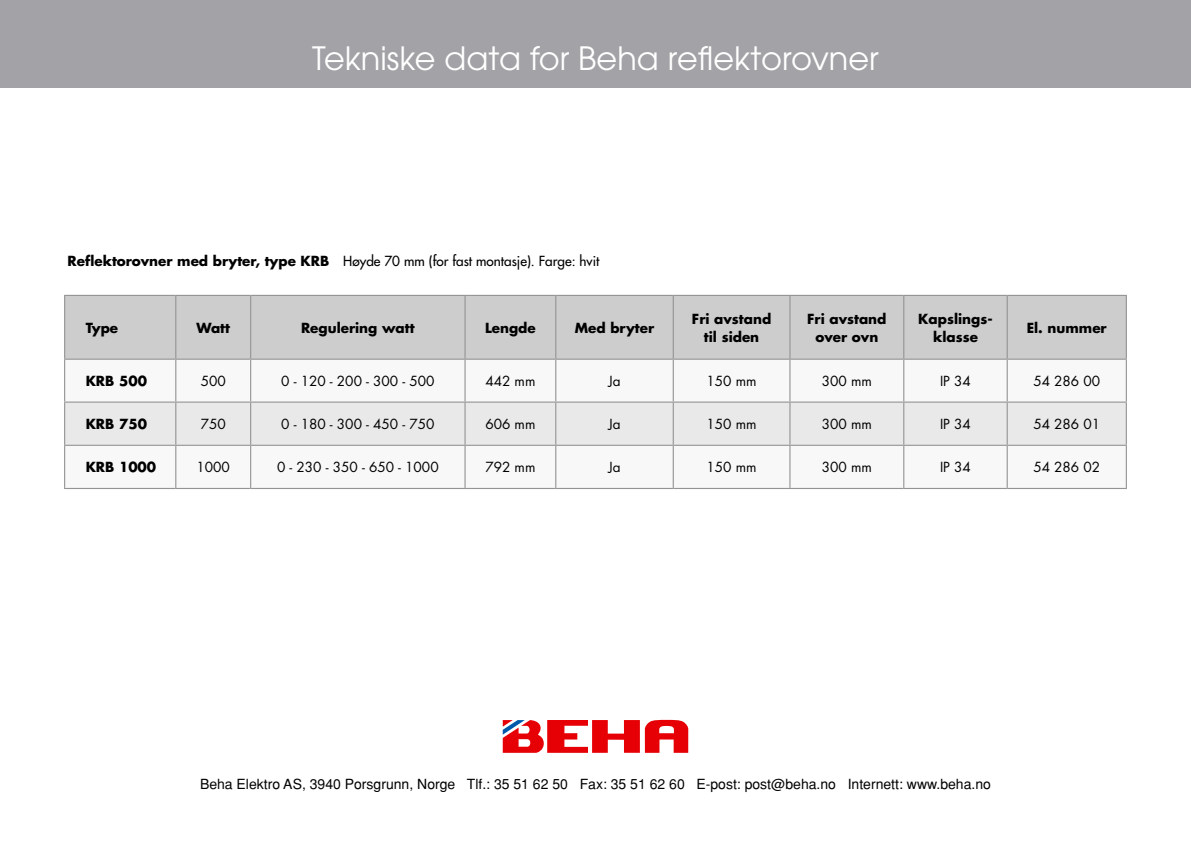
<style>
.page{position:relative;width:1191px;height:842px;background:#fff}
.page>*{position:absolute;margin:0;border:0;box-sizing:border-box;transform-origin:0 0}
.t1{font:32px "Avant Garde";color:#fff}
.t2{font:14px "Helvetica";color:#000}
.t3{font:13.6px "Futura";color:#000}
.t4{font:700 13.6px/18px "Futura";color:#000;text-align:center}
.t5{font:13.6px "Futura";color:#000}
.s1{font-weight:700}
</style>
<div class="page">
<div style="left:0;top:0;width:1191px;height:87px;background:#a3a3a7"></div>
<svg style="left:503px;top:720px;width:185px;height:33px"></svg>
<div style="left:65px;top:296px;width:1060px;height:63px;background:#cdcdcd"></div>
<svg style="left:65px;top:360px;width:1060px;height:128px"></svg>
<div style="left:65px;top:403px;width:1060px;height:42px;background:#e9e9e9"></div>
<hr style="left:64px;top:296px;width:1px;height:63px;background:#959495">
<hr style="left:175px;top:296px;width:1px;height:63px;background:#959495">
<hr style="left:64px;top:295px;width:112px;height:1px;background:#959495">
<hr style="left:250px;top:296px;width:1px;height:63px;background:#959495">
<hr style="left:176px;top:295px;width:75px;height:1px;background:#959495">
<hr style="left:464px;top:296px;width:1px;height:63px;background:#959495">
<hr style="left:251px;top:295px;width:214px;height:1px;background:#959495">
<hr style="left:555px;top:296px;width:1px;height:63px;background:#959495">
<hr style="left:465px;top:295px;width:91px;height:1px;background:#959495">
<hr style="left:672px;top:296px;width:2px;height:63px;background:#959495">
<hr style="left:556px;top:295px;width:117px;height:1px;background:#959495">
<hr style="left:789px;top:296px;width:1px;height:63px;background:#959495">
<hr style="left:673px;top:295px;width:117px;height:1px;background:#959495">
<hr style="left:903px;top:296px;width:1px;height:63px;background:#959495">
<hr style="left:790px;top:295px;width:113px;height:1px;background:#959495">
<hr style="left:1006px;top:296px;width:1px;height:63px;background:#959495">
<hr style="left:903px;top:295px;width:104px;height:1px;background:#959495">
<hr style="left:1125px;top:296px;width:1px;height:63px;background:#959495">
<hr style="left:1007px;top:295px;width:119px;height:1px;background:#959495">
<hr style="left:64px;top:359px;width:112px;height:1px;background:#959495">
<hr style="left:176px;top:359px;width:75px;height:1px;background:#959495">
<hr style="left:251px;top:359px;width:214px;height:1px;background:#959495">
<hr style="left:465px;top:359px;width:91px;height:1px;background:#959495">
<hr style="left:556px;top:359px;width:117px;height:1px;background:#959495">
<hr style="left:673px;top:359px;width:117px;height:1px;background:#959495">
<hr style="left:790px;top:359px;width:113px;height:1px;background:#959495">
<hr style="left:903px;top:359px;width:104px;height:1px;background:#959495">
<hr style="left:1007px;top:359px;width:119px;height:1px;background:#959495">
<hr style="left:64px;top:360px;width:1px;height:42px;background:#959495">
<hr style="left:175px;top:360px;width:1px;height:42px;background:#959495">
<hr style="left:64px;top:402px;width:112px;height:1px;background:#959495">
<hr style="left:250px;top:360px;width:1px;height:42px;background:#959495">
<hr style="left:176px;top:402px;width:75px;height:1px;background:#959495">
<hr style="left:464px;top:360px;width:1px;height:42px;background:#959495">
<hr style="left:251px;top:402px;width:214px;height:1px;background:#959495">
<hr style="left:555px;top:360px;width:1px;height:42px;background:#959495">
<hr style="left:465px;top:402px;width:91px;height:1px;background:#959495">
<hr style="left:672px;top:360px;width:2px;height:42px;background:#959495">
<hr style="left:556px;top:402px;width:117px;height:1px;background:#959495">
<hr style="left:789px;top:360px;width:1px;height:42px;background:#959495">
<hr style="left:673px;top:402px;width:117px;height:1px;background:#959495">
<hr style="left:903px;top:360px;width:1px;height:42px;background:#959495">
<hr style="left:790px;top:402px;width:113px;height:1px;background:#959495">
<hr style="left:1006px;top:360px;width:1px;height:42px;background:#959495">
<hr style="left:903px;top:402px;width:104px;height:1px;background:#959495">
<hr style="left:1125px;top:360px;width:1px;height:42px;background:#959495">
<hr style="left:1007px;top:402px;width:119px;height:1px;background:#959495">
<hr style="left:64px;top:403px;width:1px;height:42px;background:#959495">
<hr style="left:175px;top:403px;width:1px;height:42px;background:#959495">
<hr style="left:64px;top:445px;width:112px;height:1px;background:#959495">
<hr style="left:250px;top:403px;width:1px;height:42px;background:#959495">
<hr style="left:176px;top:445px;width:75px;height:1px;background:#959495">
<hr style="left:464px;top:403px;width:1px;height:42px;background:#959495">
<hr style="left:251px;top:445px;width:214px;height:1px;background:#959495">
<hr style="left:555px;top:403px;width:1px;height:42px;background:#959495">
<hr style="left:465px;top:445px;width:91px;height:1px;background:#959495">
<hr style="left:672px;top:403px;width:2px;height:42px;background:#959495">
<hr style="left:556px;top:445px;width:117px;height:1px;background:#959495">
<hr style="left:789px;top:403px;width:1px;height:42px;background:#959495">
<hr style="left:673px;top:445px;width:117px;height:1px;background:#959495">
<hr style="left:903px;top:403px;width:1px;height:42px;background:#959495">
<hr style="left:790px;top:445px;width:113px;height:1px;background:#959495">
<hr style="left:1006px;top:403px;width:1px;height:42px;background:#959495">
<hr style="left:903px;top:445px;width:104px;height:1px;background:#959495">
<hr style="left:1125px;top:403px;width:1px;height:42px;background:#959495">
<hr style="left:1007px;top:445px;width:119px;height:1px;background:#959495">
<hr style="left:64px;top:446px;width:1px;height:42px;background:#959495">
<hr style="left:175px;top:446px;width:1px;height:42px;background:#959495">
<hr style="left:64px;top:488px;width:112px;height:1px;background:#959495">
<hr style="left:250px;top:446px;width:1px;height:42px;background:#959495">
<hr style="left:176px;top:488px;width:75px;height:1px;background:#959495">
<hr style="left:464px;top:446px;width:1px;height:42px;background:#959495">
<hr style="left:251px;top:488px;width:214px;height:1px;background:#959495">
<hr style="left:555px;top:446px;width:1px;height:42px;background:#959495">
<hr style="left:465px;top:488px;width:91px;height:1px;background:#959495">
<hr style="left:672px;top:446px;width:2px;height:42px;background:#959495">
<hr style="left:556px;top:488px;width:117px;height:1px;background:#959495">
<hr style="left:789px;top:446px;width:1px;height:42px;background:#959495">
<hr style="left:673px;top:488px;width:117px;height:1px;background:#959495">
<hr style="left:903px;top:446px;width:1px;height:42px;background:#959495">
<hr style="left:790px;top:488px;width:113px;height:1px;background:#959495">
<hr style="left:1006px;top:446px;width:1px;height:42px;background:#959495">
<hr style="left:903px;top:488px;width:104px;height:1px;background:#959495">
<hr style="left:1125px;top:446px;width:1px;height:42px;background:#959495">
<hr style="left:1007px;top:488px;width:119px;height:1px;background:#959495">
<h1 class="t1" style="left:312px;top:40px;width:568px">Tekniske data for Beha reflektorovner</h1>
<p class="t5" style="left:68px;top:252px;width:533px"><span class="s1">Reflektorovner med bryter, type KRB</span> Høyde 70 mm (for fast montasje). Farge: hvit</p>
<p class="t4" style="left:86px;top:318px;width:34px">Type</p>
<p class="t4" style="left:196px;top:318px;width:35px">Watt</p>
<p class="t4" style="left:301px;top:318px;width:115px">Regulering watt</p>
<p class="t4" style="left:485px;top:318px;width:52px">Lengde</p>
<p class="t4" style="left:575px;top:318px;width:81px">Med bryter</p>
<p class="t4" style="left:692px;top:309px;width:81px">Fri avstand til siden</p>
<p class="t4" style="left:807px;top:309px;width:81px">Fri avstand over ovn</p>
<p class="t4" style="left:918px;top:309px;width:76px">Kapslings&shy;klasse</p>
<p class="t4" style="left:1026px;top:318px;width:81px">El. nummer</p>
<p class="t4" style="left:86px;top:372px;width:63px">KRB 500</p>
<p class="t3" style="left:201px;top:372px;width:27px">500</p>
<p class="t3" style="left:281px;top:372px;width:155px">0 - 120 - 200 - 300 - 500</p>
<p class="t3" style="left:485px;top:372px;width:52px">442 mm</p>
<p class="t3" style="left:608px;top:372px;width:14px">Ja</p>
<p class="t3" style="left:706px;top:372px;width:52px">150 mm</p>
<p class="t3" style="left:822px;top:372px;width:52px">300 mm</p>
<p class="t3" style="left:940px;top:372px;width:32px">IP 34</p>
<p class="t3" style="left:1033px;top:372px;width:68px">54 286 00</p>
<p class="t4" style="left:86px;top:415px;width:63px">KRB 750</p>
<p class="t3" style="left:201px;top:415px;width:27px">750</p>
<p class="t3" style="left:281px;top:415px;width:155px">0 - 180 - 300 - 450 - 750</p>
<p class="t3" style="left:485px;top:415px;width:52px">606 mm</p>
<p class="t3" style="left:608px;top:415px;width:14px">Ja</p>
<p class="t3" style="left:706px;top:415px;width:52px">150 mm</p>
<p class="t3" style="left:822px;top:415px;width:52px">300 mm</p>
<p class="t3" style="left:940px;top:415px;width:32px">IP 34</p>
<p class="t3" style="left:1033px;top:415px;width:68px">54 286 01</p>
<p class="t4" style="left:86px;top:458px;width:72px">KRB 1000</p>
<p class="t3" style="left:196px;top:458px;width:35px">1000</p>
<p class="t3" style="left:277px;top:458px;width:163px">0 - 230 - 350 - 650 - 1000</p>
<p class="t3" style="left:485px;top:458px;width:52px">792 mm</p>
<p class="t3" style="left:608px;top:458px;width:14px">Ja</p>
<p class="t3" style="left:706px;top:458px;width:52px">150 mm</p>
<p class="t3" style="left:822px;top:458px;width:52px">300 mm</p>
<p class="t3" style="left:940px;top:458px;width:32px">IP 34</p>
<p class="t3" style="left:1033px;top:458px;width:68px">54 286 02</p>
<p class="t2" style="left:200px;top:776px;width:792px">Beha Elektro AS, 3940 Porsgrunn, Norge Tlf.: 35 51 62 50 Fax: 35 51 62 60 E-post: post@beha.no Internett: www.beha.no</p>
</div>
